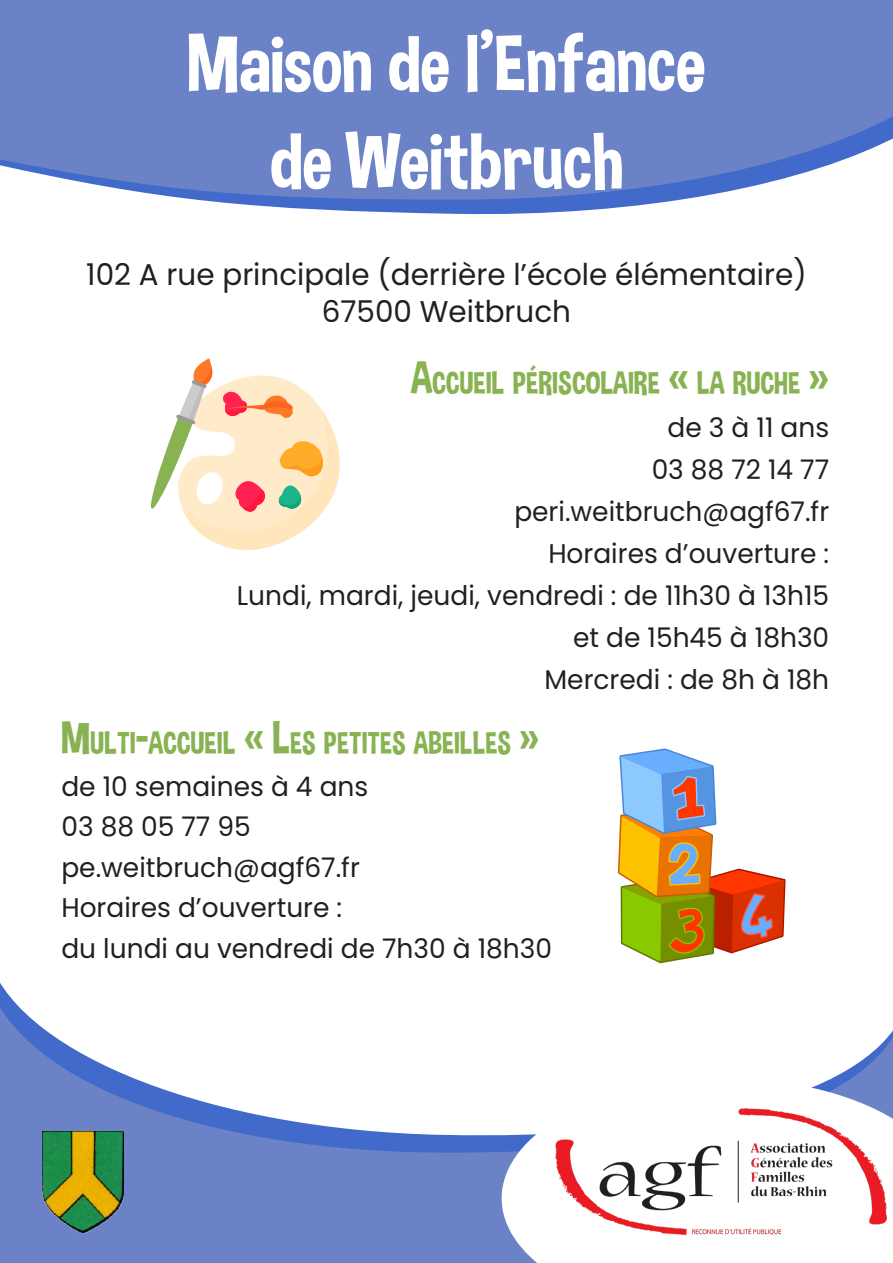
<style>
.page{position:relative;width:893px;height:1263px;background:#fff}
.page>*{position:absolute;margin:0;border:0;box-sizing:border-box;transform-origin:0 0}
.t1{font:81px/97.2px "Dimbo";color:#fff;text-align:center}
.t2{font:31.5px "Dimbo";color:#89b353}
.t3{font:30px "Poppins";color:#231f20}
.t4{font:27px/40.5px "Poppins";color:#231f20}
.s1{font-size:45px}
</style>
<div class="page">
<svg style="left:199px;top:200px;width:479px;height:15px;fill:#426acb"></svg>
<svg style="left:0;top:0;width:893px;height:200px;background:#7186c9"></svg>
<svg style="left:618px;top:748px;width:168px;height:215px"></svg>
<svg style="left:151px;top:358px;width:189px;height:192px"></svg>
<svg style="left:0;top:985px;width:893px;height:278px"></svg>
<svg style="left:502px;top:1078px;width:391px;height:185px"></svg>
<img style="left:552px;top:1098px;width:339px;height:142px">
<img style="left:43px;top:1131px;width:81px;height:104px">
<p class="t1" style="left:187px;top:14px;width:520px">Maison de l’Enfance de Weitbruch</p>
<p class="t3" style="left:86px;top:257px;width:722px">102 A rue principale (derrière l’école élémentaire)</p>
<p class="t3" style="left:322px;top:294px;width:251px">67500 Weitbruch</p>
<p class="t2" style="left:411px;top:364px;width:420px"><span class="s1">A</span>CCUEIL PÉRISCOLAIRE <span class="s1">«</span> LA RUCHE <span class="s1">»</span></p>
<p class="t4" style="left:668px;top:407px;width:163px">de 3 à 11 ans</p>
<p class="t4" style="left:652px;top:449px;width:179px">03 88 72 14 77</p>
<p class="t4" style="left:514px;top:491px;width:316px">peri.weitbruch@agf67.fr</p>
<p class="t4" style="left:548px;top:533px;width:282px">Horaires d’ouverture :</p>
<p class="t4" style="left:237px;top:575px;width:594px">Lundi, mardi, jeudi, vendredi : de 11h30 à 13h15</p>
<p class="t4" style="left:573px;top:617px;width:258px">et de 15h45 à 18h30</p>
<p class="t4" style="left:544px;top:659px;width:286px">Mercredi : de 8h à 18h</p>
<p class="t2" style="left:61px;top:724px;width:479px"><span class="s1">M</span>ULTI<span class="s1">-</span>ACCUEIL <span class="s1">« L</span>ES PETITES ABEILLES <span class="s1">»</span></p>
<p class="t4" style="left:61px;top:766px;width:308px">de 10 semaines à 4 ans</p>
<p class="t4" style="left:61px;top:806px;width:191px">03 88 05 77 95</p>
<p class="t4" style="left:61px;top:847px;width:300px">pe.weitbruch@agf67.fr</p>
<p class="t4" style="left:61px;top:887px;width:492px">Horaires d’ouverture :<br>du lundi au vendredi de 7h30 à 18h30</p>
</div>
